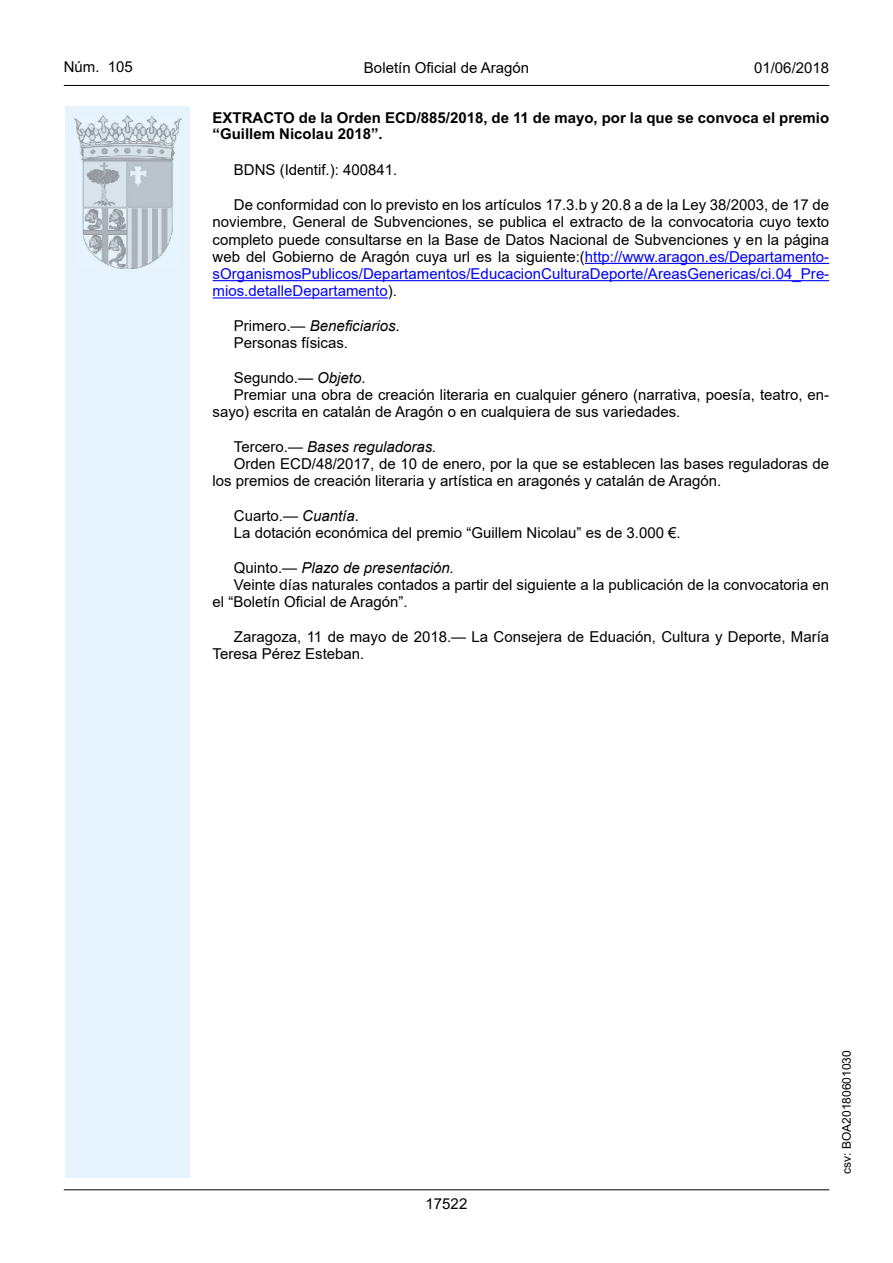
<style>
.page{position:relative;width:893px;height:1263px;background:#fff}
.page>*{position:absolute;margin:0;border:0;box-sizing:border-box;transform-origin:0 0}
.inicio_de_parrafo{font:15px/17.2px "Arial";color:#000}
.Titulo_text{font:700 15px/16.5px "Arial";color:#000}
.inicio_de_parrafo-2{font:italic 15px "Arial";color:#000}
.estilo_head-c{font:15px "Arial";color:#000}
.estilo_head-d{font:15px "Arial MT2";color:#000}
.estilo_head-i{font:15px "Arial MT2";color:#000}
.numero_pagina{font:15px "Arial MT2";color:#000}
.estilo_head-i-2{font:12px "Arial MT2";color:#000}
.s1{color:#0100fa}
.s2{font-style:normal}
.s3{font-family:"Arial MT2";font-style:normal}
.s4{font-style:italic}
.s5{font-family:"Arial MT2"}
</style>
<div class="page">
<hr style="left:64px;top:1189px;width:765px;height:1px;background:#000">
<hr style="left:64px;top:85px;width:765px;height:1px;background:#000">
<div style="left:65px;top:106px;width:125px;height:1072px;background:#e6f3fd"></div>
<img style="left:75px;top:115px;width:106px;height:153px">
<hr style="left:585px;top:263px;width:244px;height:1px;background:#0100fa">
<hr style="left:213px;top:280px;width:616px;height:1px;background:#0100fa">
<hr style="left:213px;top:297px;width:175px;height:1px;background:#0100fa">
<p class="estilo_head-i" style="left:64px;top:57px;width:71px">Núm. 105</p>
<p class="estilo_head-c" style="left:364px;top:57px;width:167px">Boletín Oficial de Aragón</p>
<p class="estilo_head-d" style="left:754px;top:57px;width:77px">01/06/2018</p>
<p class="Titulo_text" style="left:213px;top:110px;width:618px">EXTRACTO de la Orden ECD/885/2018, de 11 de mayo, por la que se convoca el premio “Guillem Nicolau 2018”.</p>
<p class="inicio_de_parrafo" style="left:234px;top:161px;width:165px">BDNS (Identif.): 400841.</p>
<p class="inicio_de_parrafo" style="left:213px;top:196px;width:618px;text-align:justify;text-indent:21px">De conformidad con lo previsto en los artículos 17.3.b y 20.8 a de la Ley 38/2003, de 17 de noviembre, General de Subvenciones, se publica el extracto de la convocatoria cuyo texto completo puede consultarse en la Base de Datos Nacional de Subvenciones y en la página web del Gobierno de Aragón cuya url es la siguiente:(<span class="s1">http://www.aragon.es/Departamento&shy;sOrganismosPublicos/Departamentos/EducacionCulturaDeporte/AreasGenericas/ci.04_Pre&shy;mios.detalleDepartamento</span>).</p>
<p class="inicio_de_parrafo-2" style="left:234px;top:316px;width:167px"><span class="s2">Primero.—</span> Beneficiarios<span class="s3">.</span></p>
<p class="inicio_de_parrafo" style="left:234px;top:334px;width:116px">Personas físicas.</p>
<p class="inicio_de_parrafo" style="left:234px;top:369px;width:133px">Segundo.<span class="s4">— Objeto</span><span class="s5">.</span></p>
<p class="inicio_de_parrafo" style="left:213px;top:386px;width:618px;text-indent:21px">Premiar una obra de creación literaria en cualquier género (narrativa, poesía, teatro, en&shy;sayo) escrita en catalán de Aragón o en cualquiera de sus variedades.</p>
<p class="inicio_de_parrafo-2" style="left:234px;top:437px;width:204px"><span class="s2">Tercero.—</span> Bases reguladoras.</p>
<p class="inicio_de_parrafo" style="left:213px;top:455px;width:618px;text-indent:21px">Orden ECD/48/2017, de 10 de enero, por la que se establecen las bases reguladoras de los premios de creación literaria y artística en aragonés y catalán de Aragón.</p>
<p class="inicio_de_parrafo" style="left:234px;top:507px;width:127px">Cuarto.— <span class="s4">Cuantía</span><span class="s5">.</span></p>
<p class="inicio_de_parrafo" style="left:234px;top:524px;width:448px">La dotación económica del premio “Guillem Nicolau” es de 3.000 €.</p>
<p class="inicio_de_parrafo-2" style="left:234px;top:558px;width:222px"><span class="s2">Quinto.—</span> Plazo de presentación.</p>
<p class="inicio_de_parrafo" style="left:213px;top:576px;width:618px;text-indent:21px">Veinte días naturales contados a partir del siguiente a la publicación de la convocatoria en el “Boletín Oficial de Aragón”.</p>
<p class="inicio_de_parrafo" style="left:213px;top:628px;width:618px;text-indent:21px">Zaragoza, 11 de mayo de 2018.— La Consejera de Eduación, Cultura y Deporte, María<br>Teresa Pérez Esteban.</p>
<p class="numero_pagina" style="left:426px;top:1193px;width:43px">17522</p>
<p class="estilo_head-i-2" style="left:838px;top:1174px;width:125px;rotate:-90deg">csv: BOA20180601030</p>
</div>
